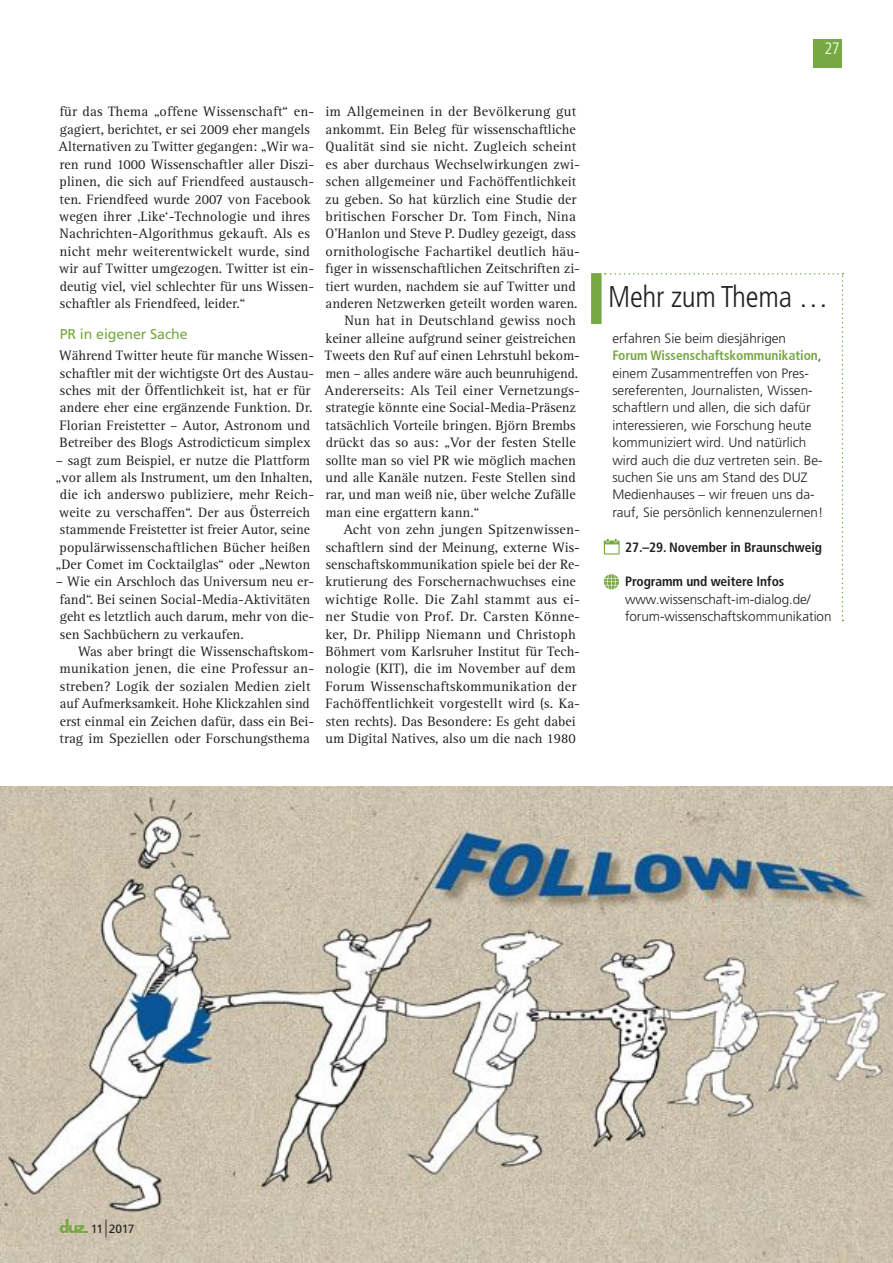
<style>
.page{position:relative;width:893px;height:1263px;background:#fff}
.page>*{position:absolute;margin:0;border:0;box-sizing:border-box;transform-origin:0 0}
.t1{font:300 condensed 30px "Frutiger";letter-spacing:-.01em;color:#231f20}
.t2{font:300 condensed 16.5px "Frutiger";color:#fff}
.t3{font:14.25px "Frutiger";letter-spacing:-.005em;color:#77a942}
.t4{font:14.1px/17.4px "Agfa Rotis Serif";color:#231f20}
.t5{font:300 13.5px/17.4px "Frutiger";color:#231f20}
.t6{font:700 condensed 13.5px "Frutiger";letter-spacing:-.005em;color:#231f20}
.t7{font:12px "Frutiger";letter-spacing:-.035em;color:#231f20}
.s1{font-stretch:normal}
.s2{font-weight:700;font-stretch:condensed;color:#77a942}
.s3{font-weight:300;font-size:18px}
</style>
<div class="page">
<img style="left:0;top:787px;width:893px;height:476px">
<svg style="left:604px;top:273px;width:239px;height:348px"></svg>
<div style="left:591px;top:273px;width:10px;height:51px;background:#77a942"></div>
<div style="left:814px;top:40px;width:28px;height:28px;background:#77a942"></div>
<svg style="left:60px;top:1219px;width:27px;height:14px"></svg>
<p class="t4" style="left:59px;top:104px;width:257px">für das Thema „offene Wissenschaft“ en&shy;gagiert, berichtet, er sei 2009 eher mangels Alternativen zu Twitter gegangen: „Wir wa&shy;ren rund 1000 Wissenschaftler aller Diszi&shy;plinen, die sich auf Friendfeed austausch&shy;ten. Friendfeed wurde 2007 von Facebook wegen ihrer ‚Like‘-Technologie und ihres Nachrichten-Algorithmus gekauft. Als es nicht mehr weiterentwickelt wurde, sind wir auf Twitter umgezogen. Twitter ist ein&shy;deutig viel, viel schlechter für uns Wissen&shy;schaftler als Friendfeed, leider.“</p>
<p class="t3" style="left:60px;top:325px;width:130px">PR in eigener Sache</p>
<p class="t4" style="left:59px;top:347px;width:257px">Während Twitter heute für manche Wissen&shy;schaftler mit der wichtigste Ort des Austau&shy;sches mit der Öffentlichkeit ist, hat er für andere eher eine ergänzende Funktion. Dr.<br>Florian Freistetter – Autor, Astronom und Betreiber des Blogs Astrodicticum simplex</p>
<p class="t4" style="left:56px;top:452px;width:260px;text-align:center">– sagt zum Beispiel, er nutze die Plattform „vor allem als Instrument, um den Inhalten, die ich anderswo publiziere, mehr Reich&shy;weite zu verschaffen“. Der aus Österreich stammende Freistetter ist freier Autor, seine populärwissenschaftlichen Bücher heißen „Der Comet im Cocktailglas“ oder „Newton</p>
<p class="t4" style="left:56px;top:573px;width:260px">– Wie ein Arschloch das Universum neu er&shy;fand“. Bei seinen Social-Media-Aktivitäten geht es letztlich auch darum, mehr von die&shy;sen Sachbüchern zu verkaufen.</p>
<p class="t4" style="left:60px;top:643px;width:256px;text-indent:19px">Was aber bringt die Wissenschaftskom&shy;munikation jenen, die eine Professur an&shy;streben? Logik der sozialen Medien zielt auf Aufmerksamkeit. Hohe Klickzahlen sind erst einmal ein Zeichen dafür, dass ein Bei&shy;trag im Speziellen oder Forschungsthema</p>
<p class="t4" style="left:325px;top:104px;width:253px">im Allgemeinen in der Bevölkerung gut</p>
<p class="t4" style="left:326px;top:121px;width:252px">ankommt. Ein Beleg für wissenschaftliche</p>
<p class="t4" style="left:325px;top:138px;width:252px">Qualität sind sie nicht. Zugleich scheint</p>
<p class="t4" style="left:326px;top:156px;width:256px">es aber durchaus Wechselwirkungen zwi-</p>
<p class="t4" style="left:326px;top:173px;width:252px">schen allgemeiner und Fachöffentlichkeit</p>
<p class="t4" style="left:325px;top:191px;width:253px">zu geben. So hat kürzlich eine Studie der</p>
<p class="t4" style="left:325px;top:208px;width:252px">britischen Forscher Dr. Tom Finch, Nina</p>
<p class="t4" style="left:325px;top:225px;width:252px">O’Hanlon und Steve P. Dudley gezeigt, dass</p>
<p class="t4" style="left:326px;top:243px;width:256px">ornithologische Fachartikel deutlich häu-</p>
<p class="t4" style="left:325px;top:260px;width:256px">figer in wissenschaftlichen Zeitschriften zi-</p>
<p class="t4" style="left:325px;top:278px;width:252px">tiert wurden, nachdem sie auf Twitter und</p>
<p class="t4" style="left:325px;top:295px;width:254px">anderen Netzwerken geteilt worden waren.</p>
<p class="t4" style="left:344px;top:312px;width:233px">Nun hat in Deutschland gewiss noch</p>
<p class="t4" style="left:325px;top:330px;width:252px">keiner alleine aufgrund seiner geistreichen</p>
<p class="t4" style="left:325px;top:347px;width:257px">Tweets den Ruf auf einen Lehrstuhl bekom-</p>
<p class="t4" style="left:325px;top:365px;width:254px">men – alles andere wäre auch beunruhigend.</p>
<p class="t4" style="left:324px;top:382px;width:257px">Andererseits: Als Teil einer Vernetzungs-</p>
<p class="t4" style="left:326px;top:399px;width:252px">strategie könnte eine Social-Media-Präsenz</p>
<p class="t4" style="left:325px;top:417px;width:252px">tatsächlich Vorteile bringen. Björn Brembs</p>
<p class="t4" style="left:326px;top:434px;width:252px">drückt das so aus: „Vor der festen Stelle</p>
<p class="t4" style="left:326px;top:452px;width:252px">sollte man so viel PR wie möglich machen</p>
<p class="t4" style="left:325px;top:469px;width:252px">und alle Kanäle nutzen. Feste Stellen sind</p>
<p class="t4" style="left:325px;top:486px;width:252px">rar, und man weiß nie, über welche Zufälle</p>
<p class="t4" style="left:325px;top:504px;width:156px">man eine ergattern kann.“</p>
<p class="t4" style="left:343px;top:521px;width:238px">Acht von zehn jungen Spitzenwissen-</p>
<p class="t4" style="left:326px;top:539px;width:256px">schaftlern sind der Meinung, externe Wis-</p>
<p class="t4" style="left:326px;top:556px;width:256px">senschaftskommunikation spiele bei der Re-</p>
<p class="t4" style="left:325px;top:573px;width:252px">krutierung des Forschernachwuchses eine</p>
<p class="t4" style="left:325px;top:591px;width:257px">wichtige Rolle. Die Zahl stammt aus ei-</p>
<p class="t4" style="left:325px;top:608px;width:256px">ner Studie von Prof. Dr. Carsten Könne-</p>
<p class="t4" style="left:325px;top:626px;width:252px">ker, Dr. Philipp Niemann und Christoph</p>
<p class="t4" style="left:325px;top:643px;width:256px">Böhmert vom Karlsruher Institut für Tech-</p>
<p class="t4" style="left:325px;top:660px;width:252px">nologie (KIT), die im November auf dem</p>
<p class="t4" style="left:325px;top:678px;width:252px">Forum Wissenschaftskommunikation der</p>
<p class="t4" style="left:325px;top:695px;width:256px">Fachöffentlichkeit vorgestellt wird (s. Ka-</p>
<p class="t4" style="left:326px;top:713px;width:252px">sten rechts). Das Besondere: Es geht dabei</p>
<p class="t4" style="left:325px;top:730px;width:252px">um Digital Natives, also um die nach 1980</p>
<p class="t2" style="left:824px;top:39px;width:17px">27</p>
<h1 class="t1" style="left:608px;top:279px;width:222px">Mehr zum Thema <span class="s1">…</span></h1>
<p class="t5" style="left:612px;top:330px;width:213px">erfahren Sie beim diesjährigen <span class="s2">Forum Wissenschaftskommunikation</span>, einem Zusammentreffen von Pres&shy;sereferenten, Journalisten, Wissen&shy;schaftlern und allen, die sich dafür interessieren, wie Forschung heute kommuniziert wird. Und natürlich wird auch die duz vertreten sein. Be&shy;suchen Sie uns am Stand des DUZ Medienhauses – wir freuen uns da&shy;rauf, Sie persönlich kennenzulernen!</p>
<p class="t6" style="left:625px;top:539px;width:198px">27.–29. November in Braunschweig</p>
<p class="t6" style="left:625px;top:574px;width:161px">Programm und weitere Infos</p>
<p class="t5" style="left:625px;top:591px;width:208px">www.wissenschaft-im-dialog.de/ forum-wissenschaftskommunikation</p>
<p class="t7" style="left:91px;top:1221px;width:45px">11<span class="s3">|</span> 2017</p>
</div>
